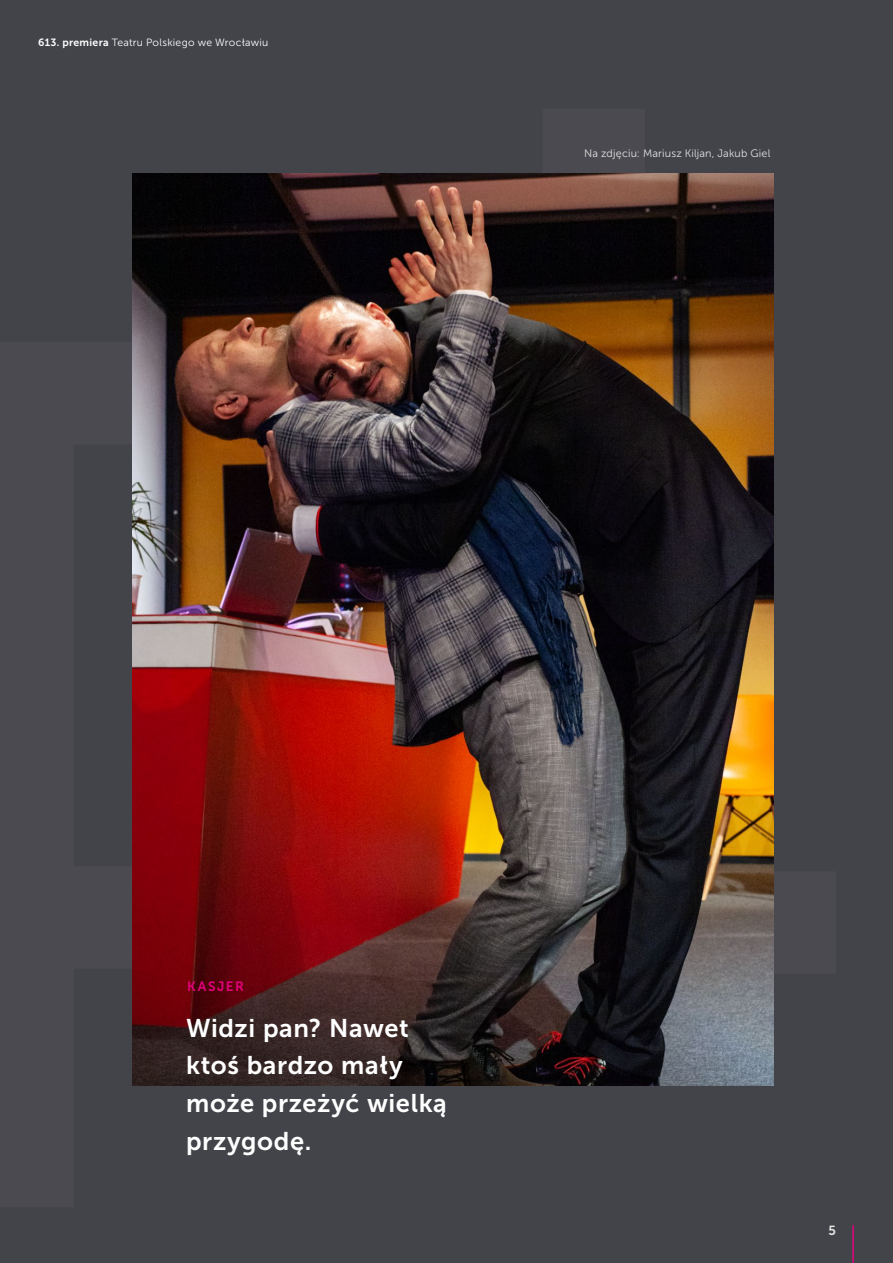
<style>
.page{position:relative;width:893px;height:1263px;background:#43444a}
.page>*{position:absolute;margin:0;border:0;box-sizing:border-box;transform-origin:0 0}
.t1{font:25.5px/37.5px "Museo Sans 700";letter-spacing:.025em;color:#fff}
.t2{font:13.5px "Museo Sans 700";letter-spacing:.12em;color:#e4007d}
.t3{font:13.2px "Museo Sans 700";color:#e3e3e3}
.t4{font:10.8px "Museo Sans 300";letter-spacing:.015em;color:#e3e3e3}
.t5{font:10.5px "Museo Sans 300";letter-spacing:.025em;color:#fff}
.s1{font-family:"Museo Sans 700"}
</style>
<div class="page">
<img style="left:133px;top:174px;width:640px;height:911px">
<hr style="left:852px;top:1225px;width:2px;height:38px;background:#e4007d">
<p class="t5" style="left:38px;top:37px;width:232px"><span class="s1">613. premiera</span> Teatru Polskiego we Wrocławiu</p>
<p class="t4" style="left:584px;top:148px;width:188px">Na zdjęciu: Mariusz Kiljan, Jakub Giel</p>
<p class="t2" style="left:187px;top:978px;width:58px">KASJER</p>
<p class="t1" style="left:186px;top:1009px;width:262px">Widzi pan? Nawet ktoś bardzo mały może przeżyć wielką przygodę.</p>
<p class="t3" style="left:828px;top:1223px;width:9px">5</p>
</div>
